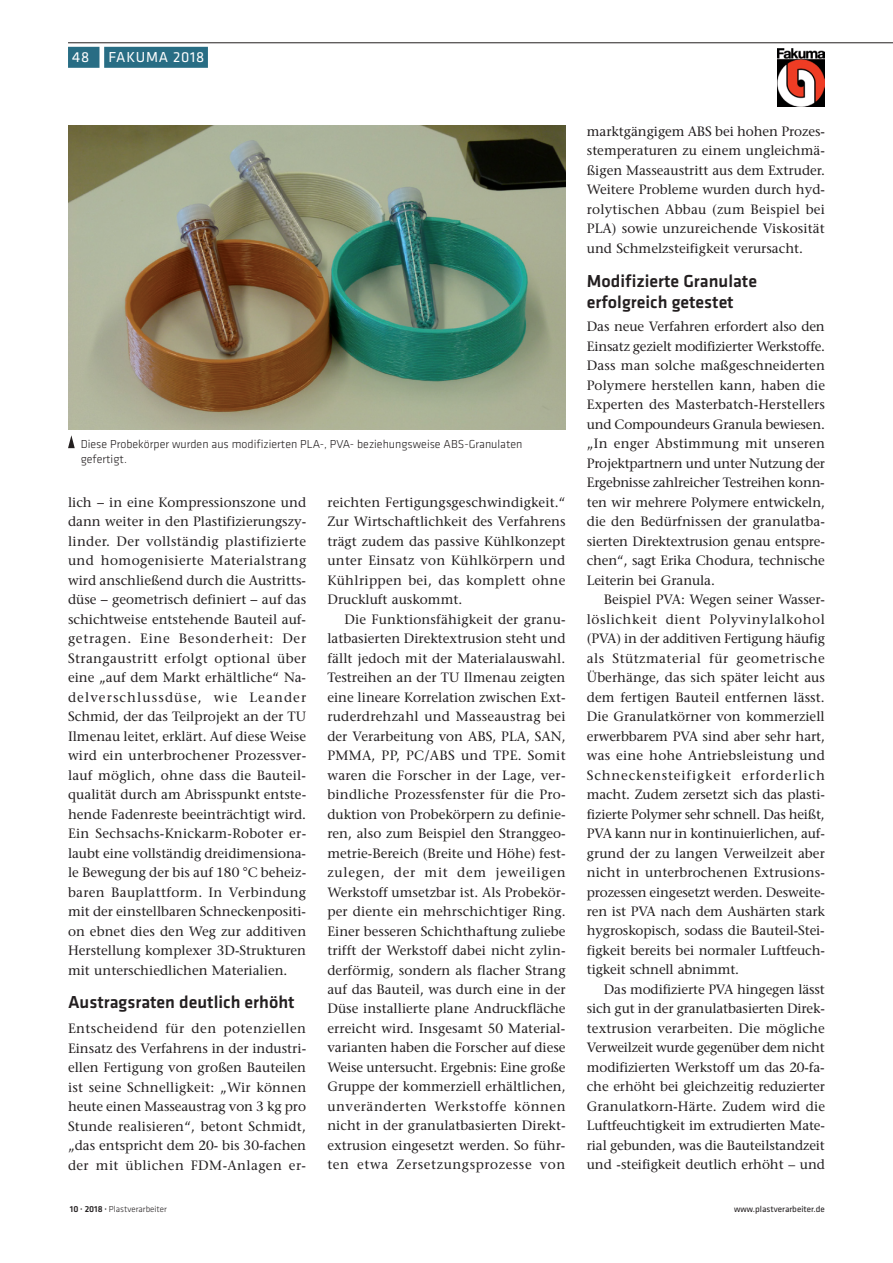
<style>
.page{position:relative;width:893px;height:1263px;background:#fff}
.page>*{position:absolute;margin:0;border:0;box-sizing:border-box;transform-origin:0 0}
.t1{font:500 18px/21px "Klavika Basic";color:#231f20}
.t2{font:15px "Klavika Basic";letter-spacing:.05em;color:#fff}
.t3{font:500 13.5px/19.5px "Stone Serif Std";color:#231f20;text-align:justify}
.t4{font:300 12px/15px "Klavika Basic";color:#231f20}
.t5{font:300 9px "Klavika Basic";color:#231f20}
.t6{font:9px "Klavika Basic";color:#231f20}
.s1{font-weight:500}
</style>
<div class="page">
<div style="left:104px;top:47px;width:104px;height:21px;background:#286d84"></div>
<div style="left:68px;top:47px;width:31px;height:21px;background:#286d84"></div>
<hr style="left:68px;top:43px;width:825px;height:1px;background:#231f20">
<img style="left:68px;top:125px;width:498px;height:304px">
<svg style="left:68px;top:435px;width:7px;height:13px"></svg>
<img style="left:777px;top:48px;width:48px;height:59px">
<p class="t2" style="left:72px;top:47px;width:18px">48</p>
<p class="t2" style="left:108px;top:47px;width:97px">FAKUMA 2018</p>
<p class="t4" style="left:81px;top:437px;width:443px">Diese Probekörper wurden aus modifizierten PLA-, PVA- beziehungsweise ABS-Granulaten gefertigt.</p>
<p class="t3" style="left:68px;top:492px;width:240px">lich − in eine Kompressionszone und dann weiter in den Plastifizierungszy&shy;linder. Der vollständig plastifizierte und homogenisierte Materialstrang wird anschließend durch die Austritts&shy;düse − geometrisch definiert − auf das schichtweise entstehende Bauteil auf&shy;getragen. Eine Besonderheit: Der Strangaustritt erfolgt optional über eine „auf dem Markt erhältliche“ Na&shy;delverschlussdüse, wie Leander Schmid, der das Teilprojekt an der TU Ilmenau leitet, erklärt. Auf diese Weise wird ein unterbrochener Prozessver&shy;lauf möglich, ohne dass die Bauteil&shy;qualität durch am Abrisspunkt entste&shy;hende Fadenreste beeinträchtigt wird.<br>Ein Sechsachs-Knickarm-Roboter er&shy;laubt eine vollständig dreidimensiona&shy;le Bewegung der bis auf 180 °C beheiz&shy;baren Bauplattform. In Verbindung mit der einstellbaren Schneckenpositi&shy;on ebnet dies den Weg zur additiven Herstellung komplexer 3D-Strukturen mit unterschiedlichen Materialien.</p>
<h1 class="t1" style="left:68px;top:991px;width:228px">Austragsraten deutlich erhöht</h1>
<p class="t3" style="left:68px;top:1019px;width:240px">Entscheidend für den potenziellen Einsatz des Verfahrens in der industri&shy;ellen Fertigung von großen Bauteilen ist seine Schnelligkeit: „Wir können heute einen Masseaustrag von 3 kg pro Stunde realisieren“, betont Schmidt, „das entspricht dem 20- bis 30-fachen der mit üblichen FDM-Anlagen er-</p>
<p class="t3" style="left:327px;top:492px;width:240px">reichten Fertigungsgeschwindigkeit.“ Zur Wirtschaftlichkeit des Verfahrens trägt zudem das passive Kühlkonzept unter Einsatz von Kühlkörpern und Kühlrippen bei, das komplett ohne Druckluft auskommt.</p>
<p class="t3" style="left:327px;top:609px;width:240px;text-indent:17px">Die Funktionsfähigkeit der granu&shy;latbasierten Direktextrusion steht und fällt jedoch mit der Materialauswahl.<br>Testreihen an der TU Ilmenau zeigten eine lineare Korrelation zwischen Ext&shy;ruderdrehzahl und Masseaustrag bei der Verarbeitung von ABS, PLA, SAN, PMMA, PP, PC/ABS und TPE. Somit waren die Forscher in der Lage, ver&shy;bindliche Prozessfenster für die Pro&shy;duktion von Probekörpern zu definie&shy;ren, also zum Beispiel den Stranggeo&shy;metrie-Bereich (Breite und Höhe) fest&shy;zulegen, der mit dem jeweiligen Werkstoff umsetzbar ist. Als Probekör&shy;per diente ein mehrschichtiger Ring.<br>Einer besseren Schichthaftung zuliebe trifft der Werkstoff dabei nicht zylin&shy;derförmig, sondern als flacher Strang auf das Bauteil, was durch eine in der Düse installierte plane Andruckfläche erreicht wird. Insgesamt 50 Material&shy;varianten haben die Forscher auf diese Weise untersucht. Ergebnis: Eine große Gruppe der kommerziell erhältlichen, unveränderten Werkstoffe können nicht in der granulatbasierten Direkt&shy;extrusion eingesetzt werden. So führ&shy;ten etwa Zersetzungsprozesse von</p>
<p class="t3" style="left:587px;top:121px;width:240px">marktgängigem ABS bei hohen Prozes&shy;stemperaturen zu einem ungleichmä&shy;ßigen Masseaustritt aus dem Extruder.<br>Weitere Probleme wurden durch hyd&shy;rolytischen Abbau (zum Beispiel bei PLA) sowie unzureichende Viskosität und Schmelzsteifigkeit verursacht.</p>
<h1 class="t1" style="left:587px;top:270px;width:172px">Modifizierte Granulate erfolgreich getestet</h1>
<p class="t3" style="left:587px;top:317px;width:240px">Das neue Verfahren erfordert also den Einsatz gezielt modifizierter Werkstoffe.<br>Dass man solche maßgeschneiderten Polymere herstellen kann, haben die Experten des Masterbatch-Herstellers und Compoundeurs Granula bewiesen. „In enger Abstimmung mit unseren Projektpartnern und unter Nutzung der Ergebnisse zahlreicher Testreihen konn&shy;ten wir mehrere Polymere entwickeln, die den Bedürfnissen der granulatba&shy;sierten Direktextrusion genau entspre&shy;chen“, sagt Erika Chodura, technische Leiterin bei Granula.</p>
<p class="t3" style="left:587px;top:590px;width:240px;text-indent:17px">Beispiel PVA: Wegen seiner Wasser&shy;löslichkeit dient Polyvinylalkohol (PVA) in der additiven Fertigung häufig als Stützmaterial für geometrische Überhänge, das sich später leicht aus dem fertigen Bauteil entfernen lässt.<br>Die Granulatkörner von kommerziell erwerbbarem PVA sind aber sehr hart, was eine hohe Antriebsleistung und Schneckensteifigkeit erforderlich macht. Zudem zersetzt sich das plasti&shy;fizierte Polymer sehr schnell. Das heißt, PVA kann nur in kontinuierlichen, auf&shy;grund der zu langen Verweilzeit aber nicht in unterbrochenen Extrusions&shy;prozessen eingesetzt werden. Desweite&shy;ren ist PVA nach dem Aushärten stark hygroskopisch, sodass die Bauteil-Stei&shy;figkeit bereits bei normaler Luftfeuch&shy;tigkeit schnell abnimmt.</p>
<p class="t3" style="left:587px;top:979px;width:240px;text-indent:17px">Das modifizierte PVA hingegen lässt sich gut in der granulatbasierten Direk&shy;textrusion verarbeiten. Die mögliche Verweilzeit wurde gegenüber dem nicht modifizierten Werkstoff um das 20-fa&shy;che erhöht bei gleichzeitig reduzierter Granulatkorn-Härte. Zudem wird die Luftfeuchtigkeit im extrudierten Mate&shy;rial gebunden, was die Bauteilstandzeit und -steifigkeit deutlich erhöht – und</p>
<p class="t5" style="left:70px;top:1203px;width:99px"><span class="s1">10 · 2018 ·</span> Plastverarbeiter</p>
<p class="t6" style="left:734px;top:1203px;width:92px">www.plastverarbeiter.de</p>
</div>
